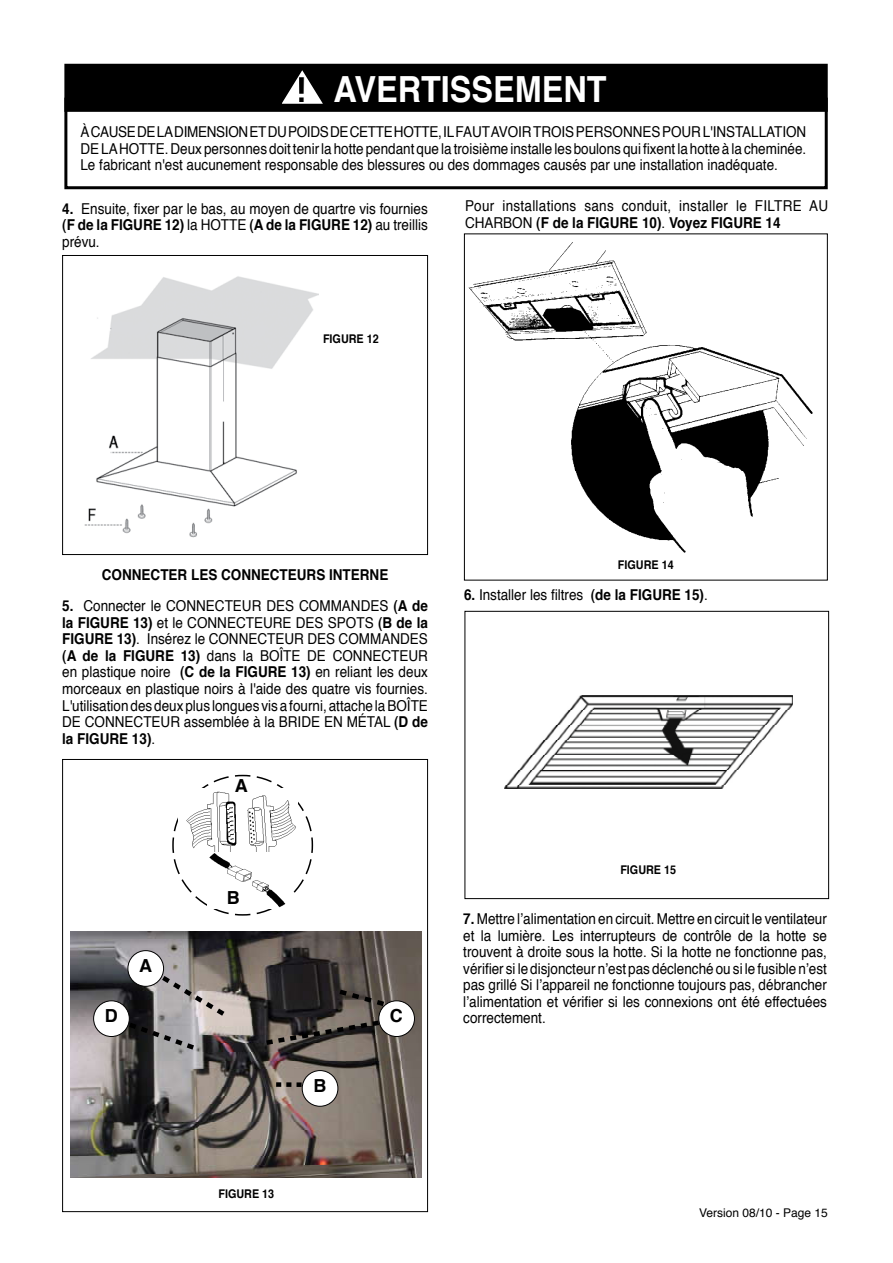
<style>
.page{position:relative;width:893px;height:1263px;background:#fff}
.page>*{position:absolute;margin:0;border:0;box-sizing:border-box;transform-origin:0 0}
.t1{font:700 36px "Helvetica";color:#fff;scale:.9 1}
.t2{font:600 33px "Eurostile";color:#000;scale:1.06 1}
.t3{font:700 18px "Helvetica";color:#000}
.t4{font:15px/16.5px "Helvetica";color:#000;text-align:justify;scale:.9 1}
.t5{font:15px/16.5px "Helvetica";letter-spacing:.02em;color:#000;scale:.9 1}
.t6{font:700 15px "Helvetica";color:#000;scale:.9 1}
.t7{font:700 12px "Helvetica";color:#000;scale:.9 1}
.t8{font:12px "Helvetica";color:#000}
.s1{font-weight:700}
</style>
<div class="page">
<img style="left:84px;top:276px;width:235px;height:262px">
<div style="left:64px;top:98px;width:764px;height:91px;border:3px solid #000"></div>
<div style="left:65px;top:65px;width:762px;height:46px;background:#000"></div>
<div style="left:64px;top:64px;width:764px;height:48px;border:2px solid #000"></div>
<div style="left:62px;top:255px;width:366px;height:300px;border:1px solid #000"></div>
<img style="left:468px;top:242px;width:345px;height:311px">
<div style="left:464px;top:233px;width:364px;height:347px;border:1px solid #000"></div>
<div style="left:465px;top:611px;width:364px;height:288px;border:1px solid #000"></div>
<img style="left:71px;top:931px;width:350px;height:247px">
<div style="left:379px;top:1001px;width:35px;height:35px;background:#fff;border-radius:50%"></div>
<div style="left:379px;top:1001px;width:36px;height:36px;border:1px solid #000;border-radius:50%"></div>
<div style="left:128px;top:951px;width:36px;height:35px;background:#fff;border-radius:50%"></div>
<div style="left:128px;top:950px;width:36px;height:36px;border:1px solid #000;border-radius:50%"></div>
<div style="left:302px;top:1070px;width:36px;height:36px;background:#fff;border-radius:50%"></div>
<div style="left:302px;top:1070px;width:36px;height:36px;border:1px solid #000;border-radius:50%"></div>
<svg style="left:276px;top:1082px;width:26px;height:5px"></svg>
<svg style="left:334px;top:986px;width:55px;height:23px"></svg>
<svg style="left:261px;top:1017px;width:123px;height:31px;background:#56504a"></svg>
<div style="left:94px;top:1001px;width:35px;height:35px;background:#fff;border-radius:50%"></div>
<div style="left:93px;top:1001px;width:36px;height:36px;border:1px solid #000;border-radius:50%"></div>
<svg style="left:124px;top:972px;width:105px;height:81px;background:#878383"></svg>
<svg style="left:172px;top:774px;width:142px;height:142px"></svg>
<img style="left:178px;top:788px;width:120px;height:72px">
<img style="left:207px;top:852px;width:85px;height:56px">
<svg style="left:282px;top:70px;width:41px;height:34px"></svg>
<img style="left:504px;top:695px;width:288px;height:93px">
<h2 class="t2" style="left:297px;top:69px;width:12px">!</h2>
<h1 class="t1" style="left:333px;top:61px;width:305px">AVERTISSEMENT</h1>
<p class="t4" style="left:81px;top:124px;width:23px">àcause</p>
<p class="t4" style="left:137px;top:124px;width:52px">deladimension</p>
<p class="t4" style="left:250px;top:124px;width:53px">etdupoids</p>
<p class="t4" style="left:330px;top:124px;width:33px">de cette</p>
<p class="t4" style="left:394px;top:124px;width:11px">hotte</p>
<p class="t4" style="left:80px;top:124px;width:808px;text-indent:358px">, IL FAUT AVOIR TROIS PERSONNES POUR L'INSTALLATION DE LA HOTTE. Deux personnes doit tenir la hotte pendant que la troisième installe les boulons qui fixent la hotte à la cheminée.<br>Le fabricant n'est aucunement responsable des blessures ou des dommages causés par une installation inadéquate.</p>
<p class="t4" style="left:62px;top:201px;width:408px"><span class="s1">4.</span> Ensuite, fixer par le bas, au moyen de quartre vis fournies <span class="s1">(F de la FIGURE 12)</span> la HOTTE <span class="s1">(A de la FIGURE 12)</span> au treillis prévu.</p>
<p class="t5" style="left:465px;top:198px;width:405px">Pour installations sans conduit, installer le FILTRE AU<br>CHARBON <span class="s1">(F de la FIGURE 10)</span>. <span class="s1">Voyez FIGURE 14</span></p>
<p class="t7" style="left:323px;top:329px;width:64px">FIGURE 12</p>
<p class="t6" style="left:102px;top:562px;width:320px">CONNECTER LES CONNECTEURS INTERNE</p>
<p class="t4" style="left:62px;top:598px;width:408px"><span class="s1">5.</span> Connecter le CONNECTEUR DES COMMANDES <span class="s1">(A de la FIGURE 13)</span> et le CONNECTEURE DES SPOTS <span class="s1">(B de la FIGURE 13)</span>. Insérez le CONNECTEUR DES COMMANDES <span class="s1">(A de la FIGURE 13)</span> dans la BOÎTE DE CONNECTEUR en plastique noire <span class="s1">(C de la FIGURE 13)</span> en reliant les deux morceaux en plastique noirs à l'aide des quatre vis fournies.<br>L'utilisation des deux plus longues vis a fourni, attache la BOÎTE DE CONNECTEUR assemblée à la BRIDE EN MÉTAL <span class="s1">(D de la FIGURE 13)</span>.</p>
<p class="t3" style="left:235px;top:771px;width:14px">A</p>
<p class="t3" style="left:105px;top:1001px;width:14px">D</p>
<p class="t3" style="left:139px;top:951px;width:14px">A</p>
<p class="t3" style="left:227px;top:883px;width:14px">B</p>
<p class="t3" style="left:313px;top:1071px;width:14px">B</p>
<p class="t3" style="left:390px;top:1001px;width:14px">C</p>
<p class="t7" style="left:618px;top:555px;width:64px">FIGURE 14</p>
<p class="t4" style="left:464px;top:587px;width:272px"><span class="s1">6.</span> Installer les filtres <span class="s1">(de la FIGURE 15)</span>.</p>
<p class="t7" style="left:620px;top:860px;width:64px">FIGURE 15</p>
<p class="t4" style="left:463px;top:911px;width:406px"><span class="s1">7.</span> Mettre l’alimentation en circuit. Mettre en circuit le ventilateur et la lumière. Les interrupteurs de contrôle de la hotte se trouvent à droite sous la hotte. Si la hotte ne fonctionne pas, vérifier si le disjoncteur n’est pas déclenché ou si le fusible n’est pas grillé Si l’appareil ne fonctionne toujours pas, débrancher l’alimentation et vérifier si les connexions ont été effectuées correctement.</p>
<p class="t7" style="left:218px;top:1184px;width:64px">FIGURE 13</p>
<p class="t8" style="left:699px;top:1204px;width:130px">Version 08/10 - Page 15</p>
</div>
